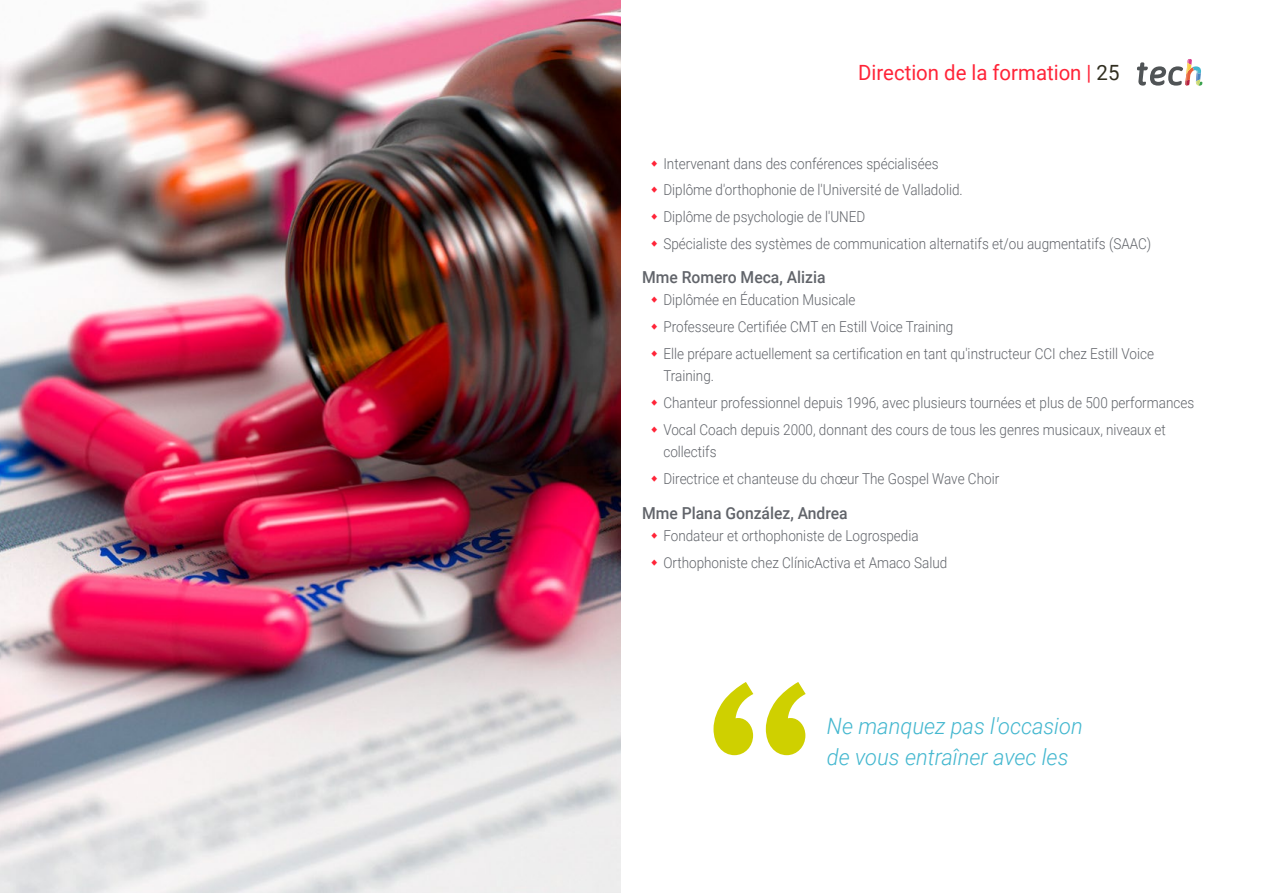
<style>
.page{position:relative;width:1263px;height:893px;background:#fff}
.page>*{position:absolute;margin:0;border:0;box-sizing:border-box;transform-origin:0 0}
.t1{font:italic 300 22.5px/31.5px "Roboto";color:#43b7cf}
.t2{font:21px "Roboto";color:#ff2438}
.t3{font:500 16.5px "Roboto";color:#61646a;scale:.95 1}
.t4{font:300 15px/26.7px "Roboto";color:#61646a;scale:.9 1}
.s1{color:#312e20}
</style>
<div class="page">
<img style="left:0;top:0;width:621px;height:893px">
<svg style="left:1137px;top:59px;width:65px;height:27px"></svg>
<svg style="left:713px;top:682px;width:93px;height:73px"></svg>
<h2 class="t2" style="left:858px;top:57px;width:263px">Direction de la formation | <span class="s1">25</span></h2>
<p class="t4" style="left:663px;top:149px;width:543px">Intervenant dans des conférences spécialisées<br>Diplôme d'orthophonie de l'Université de Valladolid.<br>Diplôme de psychologie de l'UNED<br>Spécialiste des systèmes de communication alternatifs et/ou augmentatifs (SAAC)</p>
<p class="t3" style="left:642px;top:266px;width:195px">Mme Romero Meca, Alizia</p>
<p class="t4" style="left:663px;top:286px;width:547px">Diplômée en Éducation Musicale<br>Professeure Certifiée CMT en Estill Voice Training<br>Elle prépare actuellement sa certification en tant qu'instructeur CCI chez Estill Voice</p>
<p class="t4" style="left:663px;top:362px;width:591px">Training.<br>Chanteur professionnel depuis 1996, avec plusieurs tournées et plus de 500 performances<br>Vocal Coach depuis 2000, donnant des cours de tous les genres musicaux, niveaux et</p>
<p class="t4" style="left:663px;top:438px;width:375px">collectifs<br>Directrice et chanteuse du chœur The Gospel Wave Choir</p>
<p class="t3" style="left:642px;top:501px;width:218px">Mme Plana González, Andrea</p>
<p class="t4" style="left:663px;top:522px;width:317px">Fondateur et orthophoniste de Logrospedia<br>Orthophoniste chez ClínicActiva et Amaco Salud</p>
<h1 class="t1" style="left:827px;top:709px;width:257px">Ne manquez pas l'occasion de vous entraîner avec les</h1>
</div>
